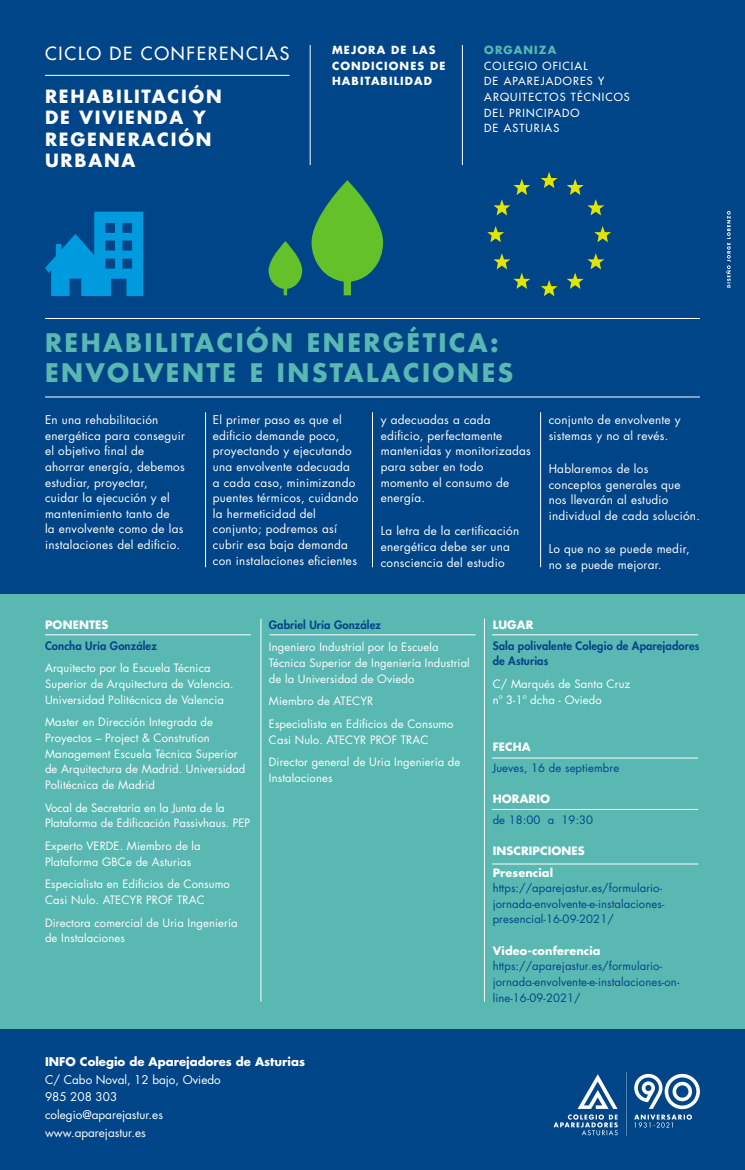
<style>
.page{position:relative;width:745px;height:1170px;background:#fff}
.page>*{position:absolute;margin:0;border:0;box-sizing:border-box;transform-origin:0 0}
.t1{font:700 24.88px/29.9px "Futura Std";letter-spacing:.1em;color:#59b8b2}
.t2{font:700 17.75px/21.5px "Futura Std";letter-spacing:.1em;color:#fff}
.t3{font:500 17.75px "Futura Std";letter-spacing:.1em;color:#fff}
.t4{font:11.75px/15.6px "Futura Std";letter-spacing:.02em;color:#fff}
.t5{font:11.75px/17.6px "Futura Std";color:#fff}
.t6{font:700 11.75px "Futura Std";color:#fff}
.t7{font:11.25px/15.6px "Futura Std";letter-spacing:.01em;color:#fff}
.t8{font:11.25px/15.6px "Futura Std";letter-spacing:.01em;color:#004587}
.t9{font:800 11.25px/15.6px "Futura Std";letter-spacing:.01em;color:#004587}
.t10{font:700 11.25px/21.1px "Futura Std";letter-spacing:.01em;color:#fff}
.t11{font:500 10.88px/15.6px "Futura Std";letter-spacing:.1em;color:#fff}
.t12{font:700 10.88px/15.6px "Futura Std";letter-spacing:.1em;color:#fff}
.t13{font:700 10.88px "Futura Std";letter-spacing:.1em;color:#59b8b2}
</style>
<div class="page">
<div style="left:0;top:0;width:744px;height:1169px;background:#004587"></div>
<svg style="left:553px;top:1072px;width:146px;height:63px"></svg>
<hr style="left:45px;top:318px;width:654px;height:1px;background:#fff">
<hr style="left:45px;top:397px;width:654px;height:1px;background:#fff">
<hr style="left:205px;top:412px;width:1px;height:155px;background:#fff">
<hr style="left:372px;top:412px;width:1px;height:155px;background:#fff">
<hr style="left:540px;top:412px;width:1px;height:155px;background:#fff">
<hr style="left:310px;top:45px;width:1px;height:120px;background:#fff">
<hr style="left:45px;top:75px;width:244px;height:1px;background:#fff">
<hr style="left:462px;top:45px;width:1px;height:120px;background:#fff">
<div style="left:0;top:594px;width:744px;height:434px;background:#59b8b2"></div>
<svg style="left:541px;top:280px;width:16px;height:16px"></svg>
<svg style="left:541px;top:172px;width:16px;height:16px"></svg>
<svg style="left:493px;top:179px;width:37px;height:36px"></svg>
<svg style="left:567px;top:179px;width:37px;height:36px"></svg>
<svg style="left:493px;top:253px;width:37px;height:36px"></svg>
<svg style="left:567px;top:253px;width:37px;height:36px"></svg>
<svg style="left:487px;top:226px;width:17px;height:16px"></svg>
<svg style="left:594px;top:226px;width:16px;height:16px"></svg>
<svg style="left:45px;top:212px;width:98px;height:84px"></svg>
<svg style="left:311px;top:180px;width:72px;height:115px"></svg>
<svg style="left:268px;top:241px;width:34px;height:54px"></svg>
<hr style="left:260px;top:618px;width:1px;height:383px;background:#fff">
<hr style="left:484px;top:618px;width:1px;height:383px;background:#fff">
<hr style="left:45px;top:634px;width:206px;height:1px;background:#fff">
<hr style="left:269px;top:634px;width:206px;height:1px;background:#fff">
<hr style="left:492px;top:634px;width:205px;height:1px;background:#fff">
<hr style="left:492px;top:757px;width:205px;height:1px;background:#fff">
<hr style="left:492px;top:809px;width:205px;height:1px;background:#fff">
<hr style="left:492px;top:863px;width:205px;height:1px;background:#fff">
<svg style="left:726px;top:211px;width:4px;height:76px"></svg>
<h2 class="t3" style="left:45px;top:42px;width:245px">CICLO DE CONFERENCIAS</h2>
<h2 class="t2" style="left:45px;top:85px;width:48px">REHABILITACIÓN<br>DE VIVIEN</h2>
<h2 class="t2" style="left:154px;top:107px;width:53px">DA Y</h2>
<h2 class="t2" style="left:45px;top:128px;width:28px">REGENE</h2>
<h2 class="t2" style="left:128px;top:128px;width:29px">RACIÓN</h2>
<h2 class="t2" style="left:45px;top:150px;width:46px">URBANA</h2>
<p class="t12" style="left:332px;top:42px;width:115px">MEJORA DE LAS<br>CONDICIONES DE<br>HABITABILIDAD</p>
<p class="t13" style="left:484px;top:43px;width:73px">ORGANIZA</p>
<p class="t11" style="left:484px;top:58px;width:76px;text-indent:31px">GIO OFICIAL<br>DE APARE</p>
<p class="t11" style="left:484px;top:58px;width:17px">COLE</p>
<p class="t11" style="left:540px;top:73px;width:14px">JADORES</p>
<p class="t11" style="left:597px;top:73px;width:8px">Y</p>
<p class="t11" style="left:484px;top:89px;width:108px">ARQUITECTOS TÉCNICOS<br>DEL</p>
<p class="t11" style="left:508px;top:105px;width:8px">PRINCI</p>
<p class="t11" style="left:547px;top:105px;width:16px">PADO</p>
<p class="t11" style="left:484px;top:120px;width:57px">DE ASTURIAS</p>
<h1 class="t1" style="left:45px;top:327px;width:469px">REHABILITACIÓN ENERGÉTICA:<br>ENVOLVENTE E INSTALACIONES</h1>
<p class="t4" style="left:45px;top:412px;width:141px">En una rehabilitación energética para conseguir el objetivo final de ahorrar energía, debemos estudiar, proyectar,<br>cuidar la ejecución y el mantenimiento tanto de<br>la envolvente como de las instalaciones del edificio.</p>
<p class="t4" style="left:213px;top:412px;width:147px">El primer paso es que el edificio demande poco, proyectando y ejecutando una envolvente adecuada a cada caso, minimizando puentes térmicos, cuidando la hermeticidad del conjunto; podremos así cubrir esa baja demanda con instalaciones eficientes</p>
<p class="t4" style="left:380px;top:412px;width:151px">y adecuadas a cada edificio, perfectamente mantenidas y monitorizadas para saber en todo momento el consumo de energía.</p>
<p class="t4" style="left:380px;top:523px;width:140px">La letra de la certificación energética debe ser una consciencia del estudio</p>
<p class="t4" style="left:548px;top:412px;width:133px">conjunto de envolvente y sistemas y no al revés.</p>
<p class="t4" style="left:548px;top:461px;width:153px">Hablaremos de los conceptos generales que nos llevarán al estudio individual de cada solución.</p>
<p class="t4" style="left:548px;top:541px;width:142px">Lo que no se puede medir, no se puede mejorar.</p>
<p class="t10" style="left:45px;top:613px;width:64px">PONENTES</p>
<p class="t9" style="left:45px;top:637px;width:113px">Concha Uría González</p>
<p class="t7" style="left:45px;top:660px;width:190px">Arquitecto por la Escuela Técnica<br>Superior de Arquitectura de Valencia.<br>Universidad Politécnica de Valencia</p>
<p class="t7" style="left:45px;top:714px;width:202px">Master en Dirección Integrada de Proyectos – Project &amp; Constrution Management Escuela Técnica Superior de Arquitectura de Madrid. Universidad Politécnica de Madrid</p>
<p class="t7" style="left:45px;top:799px;width:206px">Vocal de Secretaría en la Junta de la<br>Plataforma de Edificación Passivhaus. PEP</p>
<p class="t7" style="left:45px;top:838px;width:157px">Experto VERDE. Miembro de la<br>Plataforma GBCe de Asturias</p>
<p class="t7" style="left:45px;top:876px;width:186px">Especialista en Edificios de Consumo<br>Casi Nulo. ATECYR PROF TRAC</p>
<p class="t7" style="left:45px;top:914px;width:194px">Directora comercial de Uria Ingeniería de Instalaciones</p>
<p class="t9" style="left:269px;top:616px;width:113px">Gabriel Uría González</p>
<p class="t7" style="left:269px;top:639px;width:202px">Ingeniero Industrial por la Escuela<br>Técnica Superior de Ingeniería Industrial de la Universidad de Oviedo</p>
<p class="t7" style="left:269px;top:689px;width:186px;line-height:22.8px">Miembro de ATECYR<br>Especialista en Edificios de Consumo</p>
<p class="t7" style="left:269px;top:728px;width:193px;line-height:22.8px">Casi Nulo. ATECYR PROF TRAC<br>Director general de Uria Ingeniería de</p>
<p class="t7" style="left:269px;top:770px;width:65px">Instalaciones</p>
<p class="t6" style="left:45px;top:1053px;width:261px">IN FO COLEGIO DE APAREJADORES DE ASTURIAS</p>
<p class="t5" style="left:45px;top:1070px;width:177px">C/ Cabo Noval, 12 bajo, Oviedo<br>985 208 303 colegio@aparejastur.es www.aparejastur.es</p>
<p class="t10" style="left:492px;top:613px;width:42px">LUGAR</p>
<p class="t9" style="left:492px;top:637px;width:208px">Sala polivalente Colegio de Aparejadores de Asturias</p>
<p class="t7" style="left:492px;top:676px;width:139px">C/ Marqués de Santa Cruz nº 3-1º dcha - Oviedo</p>
<p class="t10" style="left:492px;top:735px;width:15px">FECHA</p>
<p class="t8" style="left:492px;top:759px;width:128px">Jueves, 16 de septiembre</p>
<p class="t10" style="left:492px;top:788px;width:59px">HORARIO</p>
<p class="t8" style="left:492px;top:812px;width:102px">de 18:00 a 19:30</p>
<p class="t10" style="left:492px;top:840px;width:8px">INSC</p>
<p class="t10" style="left:492px;top:840px;width:62px;text-indent:28px">RIPCIONES<br>PRESENCIAL</p>
<p class="t8" style="left:492px;top:880px;width:173px">https://aparejastur.es/formulario&shy;jornada-envolvente-e-instalaciones&shy;presencial-16-09-2021/</p>
<p class="t10" style="left:492px;top:939px;width:109px">VIDEO-CONFERENCIA</p>
<p class="t8" style="left:492px;top:958px;width:188px">https://aparejastur.es/formulario&shy;jornada-envolvente-e-instalaciones-on&shy;line-16-09-2021/</p>
</div>
